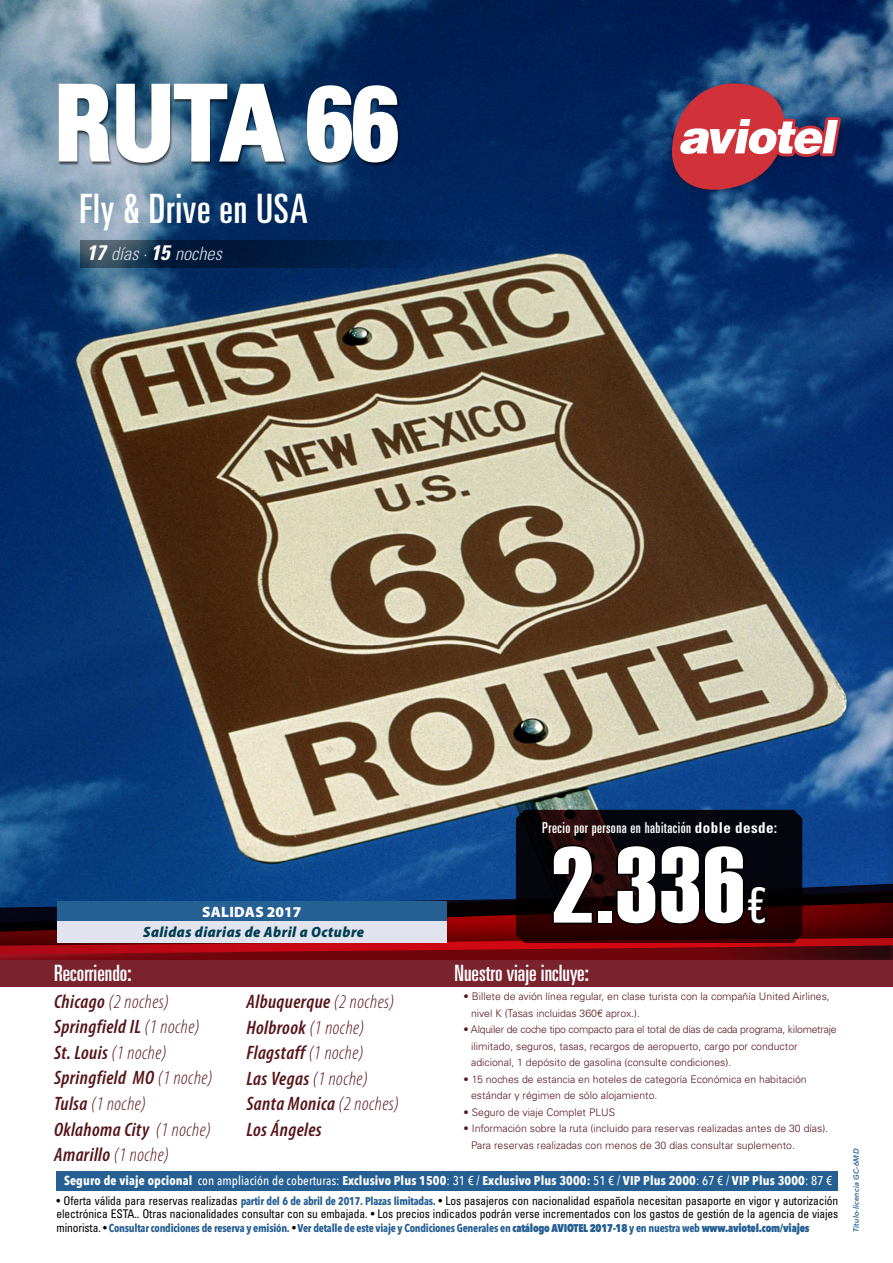
<style>
.page{position:relative;width:893px;height:1263px;background:#fff}
.page>*{position:absolute;margin:0;border:0;box-sizing:border-box;transform-origin:0 0}
.t1{font:108px "Haettenschweiler";color:#fff}
.t2{font:700 condensed 103.5px "Univers LT Std";color:#fff}
.t3{font:ultra-condensed 40.5px "Univers LT Std";letter-spacing:.02em;color:#fff}
.t4{font:ultra-condensed 22.5px "Univers LT Std";color:#fff}
.t5{font:italic 600 condensed 19.5px/25.5px "Myriad Pro";letter-spacing:.02em;color:#571519}
.t6{font:italic 300 condensed 18.3px "Univers LT Std";color:#d7dbe9}
.t7{font:ultra-condensed 15px "Univers LT Std";letter-spacing:.03em;color:#fff}
.t8{font:italic 900 semi-condensed 15px "Myriad Pro";letter-spacing:.03em;color:#003d51}
.t9{font:900 15px "Myriad Pro";letter-spacing:.02em;color:#fff}
.t10{font:700 12.75px "Avenir Next Condensed";letter-spacing:.01em;color:#fff}
.t11{font:condensed 12px/13.5px "Univers LT Std";letter-spacing:-.01em;color:#000;scale:.96 1}
.t12{font:700 11.25px "Avenir Next Condensed";letter-spacing:-.02em;color:#266093;scale:.96 1}
.t13{font:300 10.5px/16.5px "Univers LT Std";color:#571519}
.t14{font:italic 600 7.5px "Avenir Next";letter-spacing:.02em;color:#266093}
.s1{font-weight:700;font-size:21px;color:#fff}
.s2{font-weight:300}
.s3{font-weight:700;font-stretch:condensed}
.s4{font-family:"Univers LT Std";font-stretch:ultra-condensed;font-size:49.5px}
.s5{font-weight:500}
.s6{font-family:"Avenir Next Condensed";font-weight:700;font-stretch:normal;font-size:11.25px;color:#266093}
.s7{font-family:"Univers LT Std";font-weight:400;font-stretch:condensed;font-size:12px;color:#000}
.s8{font-weight:800}
</style>
<div class="page">
<div style="left:0;top:0;width:893px;height:933px;background:#000;opacity:.4"></div>
<div style="left:0;top:871px;width:893px;height:75px;background:#000;opacity:.6"></div>
<div style="left:0;top:900px;width:893px;height:82px;background:#000;opacity:.9"></div>
<svg style="left:0;top:889px;width:893px;height:66px;background:#581328"></svg>
<div style="left:0;top:960px;width:893px;height:26px;background:#7a232e"></div>
<div style="left:669px;top:82px;width:178px;height:115px;background:#000;opacity:.14"></div>
<svg style="left:664px;top:78px;width:177px;height:118px;background:#81546f"></svg>
<div style="left:57px;top:1171px;width:781px;height:20px;background:#266093"></div>
<svg style="left:516px;top:810px;width:286px;height:133px;background:#110307"></svg>
<svg style="left:81px;top:240px;width:390px;height:28px;background:#0b284d"></svg>
<div style="left:58px;top:84px;width:343px;height:82px;background:#000;opacity:.6"></div>
<svg style="left:57px;top:82px;width:230px;height:82px"></svg>
<svg style="left:306px;top:84px;width:93px;height:80px"></svg>
<div style="left:57px;top:900px;width:389px;height:21px;background:#266093"></div>
<div style="left:57px;top:921px;width:389px;height:22px;background:#e1e4ef"></div>
<h2 class="t2" style="left:54px;top:60px;width:346px">RUTA 66</h2>
<h3 class="t3" style="left:80px;top:185px;width:230px">Fly &amp; Drive en USA</h3>
<h3 class="t6" style="left:87px;top:242px;width:137px"><span class="s1">17</span> días · <span class="s1">15</span> noches</h3>
<h3 class="t9" style="left:202px;top:903px;width:101px">SALIDAS 2017</h3>
<h3 class="t8" style="left:143px;top:924px;width:223px">Salidas diarias de Abril a Octubre</h3>
<h3 class="t4" style="left:54px;top:960px;width:79px">Recorriendo:</h3>
<h3 class="t5" style="left:54px;top:989px;width:160px">Chicago <span class="s2">(2 noches)<br></span>Springfield IL <span class="s2">(1 noche)<br></span>St. Louis <span class="s2">(1 noche)<br></span>Springfield MO <span class="s2">(1 noche)<br></span>Tulsa <span class="s2">(1 noche)<br></span>Oklahoma City <span class="s2">(1 noche)<br></span>Amarillo <span class="s2">(1 noche)</span></h3>
<h3 class="t5" style="left:246px;top:989px;width:154px">Albuquerque <span class="s2">(2 noches)<br></span>Holbrook <span class="s2">(1 noche)<br></span>Flagstaff <span class="s2">(1 noche)<br></span>Las Vegas <span class="s2">(1 noche)<br></span>Santa Monica <span class="s2">(2 noches)<br></span>Los Ángeles</h3>
<h3 class="t7" style="left:542px;top:819px;width:236px">Precio por persona en habitación <span class="s3">doble desde</span>:</h3>
<h1 class="t1" style="left:552px;top:811px;width:215px">2.336<span class="s4">€</span></h1>
<h3 class="t4" style="left:455px;top:960px;width:136px">Nuestro viaje incluye:</h3>
<p class="t13" style="left:471px;top:988px;width:360px;text-indent:-7px">• Billete de avión línea regular, en clase turista con la compañía United Airlines, nivel K (Tasas incluidas 360€ aprox.).</p>
<p class="t13" style="left:471px;top:1021px;width:367px;text-indent:-7px">• Alquiler de coche tipo compacto para el total de días de cada programa, kilometraje ilimitado, seguros, tasas, recargos de aeropuerto, cargo por conductor adicional, 1 depósito de gasolina (consulte condiciones).</p>
<p class="t13" style="left:471px;top:1071px;width:337px;text-indent:-7px">• 15 noches de estancia en hoteles de categoría Económica en habitación estándar y régimen de sólo alojamiento.</p>
<p class="t13" style="left:464px;top:1104px;width:153px">• Seguro de viaje Complet PLUS</p>
<p class="t13" style="left:471px;top:1120px;width:359px;text-indent:-7px">• Información sobre la ruta (incluido para reservas realizadas antes de 30 días).<br>Para reservas realizadas con menos de 30 días consultar suplemento.</p>
<p class="t10" style="left:64px;top:1173px;width:770px">Seguro de viaje opcional <span class="s5">con ampliación de coberturas:</span> Exclusivo Plus 1500<span class="s5">: 31 € /</span> Exclusivo Plus 3000: <span class="s5">51 € /</span> VIP Plus 2000<span class="s5">: 67 € /</span> VIP Plus 3000<span class="s5">: 87 €</span></p>
<p class="t11" style="left:57px;top:1193px;width:816px">• Oferta válida para reservas realizadas <span class="s6">partir del 6 de abril de 2017. Plazas limitadas.</span> • Los pasajeros con nacionalidad española necesitan pasaporte en vigor y autorización electrónica ESTA.. Otras nacionalidades consultar con su embajada. • Los precios indicados podrán verse incrementados con los gastos de gestión de la agencia de viajes</p>
<p class="t12" style="left:57px;top:1221px;width:786px"><span class="s7">minorista. •</span> Consultar condiciones de reserva y emisión. <span class="s7">•</span> Ver detalle de este viaje y Condiciones Generales en <span class="s8">catálogo AVIOTEL 2017-18</span> y en nuestra web <span class="s8">www.aviotel.com/viajes</span></p>
<p class="t14" style="left:852px;top:1232px;width:85px;rotate:-90deg">Título-licencia GC-6MD</p>
</div>
